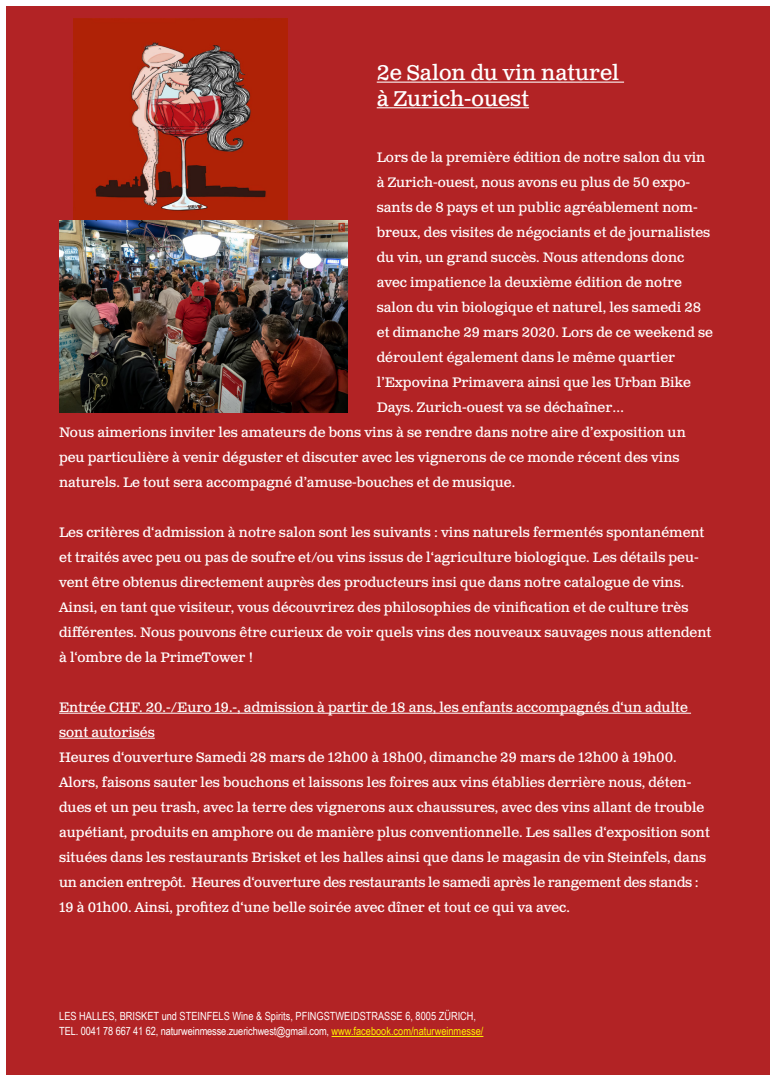
<style>
.page{position:relative;width:773px;height:1081px;background:#fff}
.page>*{position:absolute;margin:0;border:0;box-sizing:border-box;transform-origin:0 0}
.t1{font:21.38px "Clarendon Text Pro";color:#fff}
.t2{font:13.75px/25px "Clarendon Text Pro";color:#fff}
.t3{font:11.25px "Arial Narrow";color:#fff}
.s1{color:#fff101}
</style>
<div class="page">
<div style="left:6px;top:6px;width:763px;height:1068px;background:#b22325"></div>
<img style="left:73px;top:19px;width:215px;height:202px">
<hr style="left:59px;top:713px;width:632px;height:1px;background:#fff">
<hr style="left:59px;top:738px;width:96px;height:1px;background:#fff">
<hr style="left:376px;top:82px;width:248px;height:1px;background:#fff">
<hr style="left:376px;top:107px;width:153px;height:1px;background:#fff">
<hr style="left:331px;top:1036px;width:152px;height:1px;background:#fff101">
<img style="left:59px;top:221px;width:288px;height:192px">
<p class="t1" style="left:376px;top:60px;width:244px">2e Salon du vin naturel</p>
<p class="t1" style="left:376px;top:85px;width:154px">à Zurich-ouest</p>
<p class="t2" style="left:376px;top:145px;width:338px">Lors de la première édition de notre salon du vin à Zurich-ouest, nous avons eu plus de 50 expo&shy;sants de 8 pays et un public agréablement nom&shy;breux, des visites de négociants et de journalistes du vin, un grand succès. Nous attendons donc avec impatience la deuxième édition de notre salon du vin biologique et naturel, les samedi 28 et dimanche 29 mars 2020. Lors de ce weekend se déroulent également dans le même quartier</p>
<p class="t2" style="left:376px;top:370px;width:315px">l’Expovina Primavera ainsi que les Urban Bike</p>
<p class="t2" style="left:376px;top:395px;width:249px">Days. Zurich-ouest va se déchaîner…</p>
<p class="t2" style="left:59px;top:420px;width:628px">Nous aimerions inviter les amateurs de bons vins à se rendre dans notre aire d’exposition un</p>
<p class="t2" style="left:59px;top:445px;width:622px">peu particulière à venir déguster et discuter avec les vignerons de ce monde récent des vins</p>
<p class="t2" style="left:59px;top:470px;width:457px">naturels. Le tout sera accompagné d’amuse-bouches et de musique.</p>
<p class="t2" style="left:59px;top:520px;width:653px">Les critères d‘admission à notre salon sont les suivants : vins naturels fermentés spontanément et traités avec peu ou pas de soufre et/ou vins issus de l‘agriculture biologique. Les détails peu&shy;vent être obtenus directement auprès des producteurs insi que dans notre catalogue de vins.<br>Ainsi, en tant que visiteur, vous découvrirez des philosophies de vinification et de culture très différentes. Nous pouvons être curieux de voir quels vins des nouveaux sauvages nous attendent à l‘ombre de la PrimeTower !</p>
<p class="t2" style="left:59px;top:695px;width:630px">Entrée CHF. 20.-/Euro 19.-, admission à partir de 18 ans, les enfants accompagnés d‘un adulte sont autorisés</p>
<p class="t2" style="left:59px;top:745px;width:652px">Heures d‘ouverture Samedi 28 mars de 12h00 à 18h00, dimanche 29 mars de 12h00 à 19h00.<br>Alors, faisons sauter les bouchons et laissons les foires aux vins établies derrière nous, déten&shy;dues et un peu trash, avec la terre des vignerons aux chaussures, avec des vins allant de trouble aupétiant, produits en amphore ou de manière plus conventionnelle. Les salles d‘exposition sont situées dans les restaurants Brisket et les halles ainsi que dans le magasin de vin Steinfels, dans un ancien entrepôt. Heures d‘ouverture des restaurants le samedi après le rangement des stands :</p>
<p class="t2" style="left:59px;top:895px;width:512px">19 à 01h00. Ainsi, profitez d‘une belle soirée avec dîner et tout ce qui va avec.</p>
<p class="t3" style="left:59px;top:1008px;width:418px">LES HALLES, BRISKET und STEINFELS Wine &amp; Spirits, PFINGSTWEIDSTRASSE 6, 8005 ZÜRICH,</p>
<p class="t3" style="left:59px;top:1023px;width:425px">TEL. 0041 78 667 41 62, naturweinmesse.zuerichwest@gmail.com, <span class="s1">www.facebook.com/naturweinmesse/</span></p>
</div>
